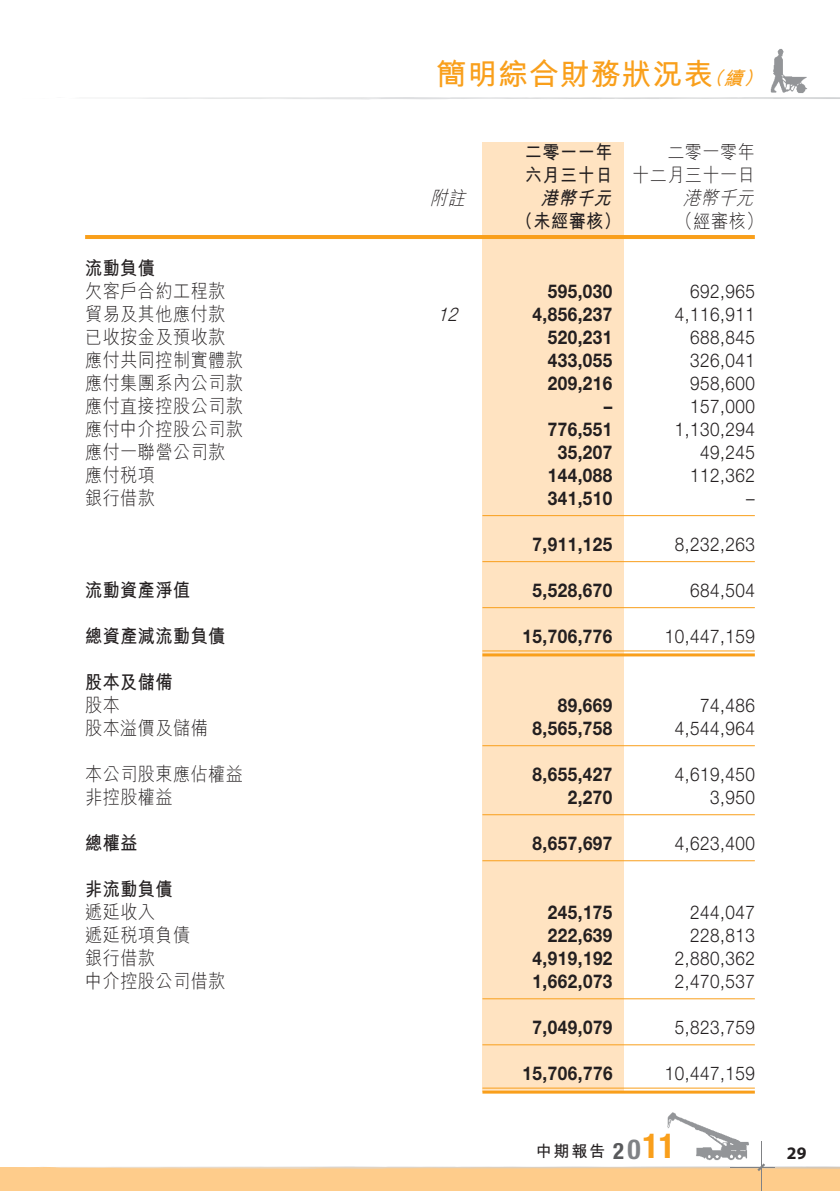
<style>
.page{position:relative;width:840px;height:1191px;background:#fff}
.page>*{position:absolute;margin:0;border:0;box-sizing:border-box;transform-origin:0 0}
.t1{font:30px "M Hei HK Bold B5 pc H";letter-spacing:.03em;color:#f99f1b}
.t2{font:700 19px "Helvetica Neue LT Std";letter-spacing:.03em;color:#231f20;scale:.9 1}
.t3{font:300 19px "Helvetica Neue LT Std";letter-spacing:.03em;color:#231f20;scale:.9 1}
.t4{font:19px/23px "M Hei HK Light B5 pc H";letter-spacing:.03em;color:#231f20;text-align:right;scale:.9 1}
.t5{font:19px "M Hei HK Bold B5 pc H";letter-spacing:.03em;color:#231f20;scale:.9 1}
.t6{font:italic 19px "M Hei HK Light B5 pc H";color:#231f20;scale:.9 1}
.t7{font:italic 19px "M Hei HK Bold B5 pc H";color:#231f20;scale:.9 1}
.t8{font:italic 300 19px "Helvetica Neue LT Std";color:#231f20;scale:.9 1}
.t9{font:700 17.6px "Myriad";color:#231f20}
.t10{font:16.2px "M Hei HK Bold B5 pc H";color:#231f20}
.s1{font-style:italic;font-size:19px}
.s2{font-family:"M Hei HK Bold B5 pc H"}
.s3{font-family:"Helvetica Neue";font-weight:700;font-stretch:condensed;font-size:22.6px;color:#58595b}
.s4{font-family:"Helvetica Neue";font-weight:700;font-stretch:condensed;font-size:27.6px;color:#808285}
.s5{font-family:"Helvetica Neue";font-weight:700;font-stretch:condensed;font-size:34.2px;color:#f99f1b}
</style>
<div class="page">
<div style="left:0;top:1167px;width:839px;height:24px;background:#fecc8b"></div>
<svg style="left:123px;top:97px;width:716px;height:2px"></svg>
<hr style="left:760px;top:1141px;width:1px;height:50px;background:#808285">
<svg style="left:26px;top:1163px;width:813px;height:8px"></svg>
<img style="left:658px;top:1112px;width:91px;height:53px">
<img style="left:770px;top:49px;width:37px;height:44px">
<div style="left:482px;top:142px;width:142px;height:949px;background:#ffe3c1"></div>
<hr style="left:85px;top:235px;width:669px;height:4px;background:#f99f1b">
<hr style="left:482px;top:515px;width:272px;height:1px;background:#f99f1b">
<hr style="left:482px;top:561px;width:272px;height:1px;background:#f99f1b">
<hr style="left:482px;top:607px;width:272px;height:1px;background:#f99f1b">
<hr style="left:482px;top:650px;width:272px;height:1px;background:#f99f1b">
<hr style="left:482px;top:653px;width:272px;height:3px;background:#f99f1b">
<hr style="left:482px;top:745px;width:272px;height:1px;background:#f99f1b">
<hr style="left:482px;top:814px;width:272px;height:1px;background:#f99f1b">
<hr style="left:482px;top:860px;width:272px;height:1px;background:#f99f1b">
<hr style="left:482px;top:998px;width:272px;height:1px;background:#f99f1b">
<hr style="left:482px;top:1044px;width:272px;height:1px;background:#f99f1b">
<hr style="left:482px;top:1087px;width:272px;height:1px;background:#f99f1b">
<hr style="left:482px;top:1090px;width:272px;height:3px;background:#f99f1b">
<h1 class="t1" style="left:436px;top:62px;width:332px">簡明綜合財務狀況表<span class="s1">（續）</span></h1>
<p class="t4" style="left:524px;top:143px;width:257px">二零一零年<br><span class="s2">六月三十日</span> 十二月三十一日</p>
<p class="t5" style="left:524px;top:144px;width:99px">二零一一年</p>
<p class="t6" style="left:430px;top:190px;width:46px">附註</p>
<p class="t7" style="left:540px;top:190px;width:85px">港幣千元</p>
<p class="t6" style="left:682px;top:190px;width:85px">港幣千元</p>
<p class="t5" style="left:515px;top:213px;width:118px">（未經審核）</p>
<p class="t4" style="left:675px;top:212px;width:99px">（經審核）</p>
<p class="t5" style="left:85px;top:260px;width:79px">流動負債</p>
<p class="t4" style="left:85px;top:282px;width:157px">欠客戶合約工程款</p>
<p class="t2" style="left:547px;top:284px;width:73px">595,030</p>
<p class="t3" style="left:689px;top:284px;width:73px">692,965</p>
<p class="t4" style="left:85px;top:305px;width:157px">貿易及其他應付款</p>
<p class="t8" style="left:437px;top:307px;width:28px">12</p>
<p class="t2" style="left:532px;top:307px;width:90px">4,856,237</p>
<p class="t3" style="left:674px;top:307px;width:90px">4,116,911</p>
<p class="t4" style="left:85px;top:328px;width:157px">已收按金及預收款</p>
<p class="t2" style="left:547px;top:330px;width:73px">520,231</p>
<p class="t3" style="left:689px;top:330px;width:73px">688,845</p>
<p class="t4" style="left:85px;top:351px;width:177px">應付共同控制實體款</p>
<p class="t2" style="left:547px;top:353px;width:73px">433,055</p>
<p class="t3" style="left:689px;top:353px;width:73px">326,041</p>
<p class="t4" style="left:85px;top:374px;width:177px">應付集團系內公司款</p>
<p class="t2" style="left:547px;top:376px;width:73px">209,216</p>
<p class="t3" style="left:689px;top:376px;width:73px">958,600</p>
<p class="t4" style="left:85px;top:397px;width:177px">應付直接控股公司款</p>
<p class="t2" style="left:603px;top:399px;width:11px">–</p>
<p class="t3" style="left:689px;top:399px;width:73px">157,000</p>
<p class="t4" style="left:85px;top:420px;width:177px">應付中介控股公司款</p>
<p class="t2" style="left:547px;top:422px;width:73px">776,551</p>
<p class="t3" style="left:674px;top:422px;width:90px">1,130,294</p>
<p class="t4" style="left:85px;top:443px;width:157px">應付一聯營公司款</p>
<p class="t2" style="left:557px;top:445px;width:62px">35,207</p>
<p class="t3" style="left:699px;top:445px;width:62px">49,245</p>
<p class="t4" style="left:85px;top:466px;width:79px">應付稅項</p>
<p class="t2" style="left:547px;top:468px;width:73px">144,088</p>
<p class="t3" style="left:689px;top:468px;width:73px">112,362</p>
<p class="t4" style="left:85px;top:489px;width:79px">銀行借款</p>
<p class="t2" style="left:547px;top:491px;width:73px">341,510</p>
<p class="t3" style="left:745px;top:491px;width:11px">–</p>
<p class="t2" style="left:532px;top:537px;width:90px">7,911,125</p>
<p class="t3" style="left:674px;top:537px;width:90px">8,232,263</p>
<p class="t5" style="left:85px;top:582px;width:118px">流動資產淨值</p>
<p class="t2" style="left:532px;top:583px;width:90px">5,528,670</p>
<p class="t3" style="left:689px;top:583px;width:73px">684,504</p>
<p class="t5" style="left:85px;top:628px;width:157px">總資產減流動負債</p>
<p class="t2" style="left:522px;top:629px;width:101px">15,706,776</p>
<p class="t3" style="left:664px;top:629px;width:101px">10,447,159</p>
<p class="t5" style="left:85px;top:674px;width:99px">股本及儲備</p>
<p class="t4" style="left:85px;top:696px;width:40px">股本</p>
<p class="t2" style="left:557px;top:698px;width:62px">89,669</p>
<p class="t3" style="left:699px;top:698px;width:62px">74,486</p>
<p class="t4" style="left:85px;top:719px;width:138px">股本溢價及儲備</p>
<p class="t2" style="left:532px;top:721px;width:90px">8,565,758</p>
<p class="t3" style="left:674px;top:721px;width:90px">4,544,964</p>
<p class="t4" style="left:85px;top:765px;width:177px">本公司股東應佔權益</p>
<p class="t2" style="left:532px;top:767px;width:90px">8,655,427</p>
<p class="t3" style="left:674px;top:767px;width:90px">4,619,450</p>
<p class="t4" style="left:85px;top:788px;width:99px">非控股權益</p>
<p class="t2" style="left:567px;top:790px;width:51px">2,270</p>
<p class="t3" style="left:709px;top:790px;width:51px">3,950</p>
<p class="t5" style="left:85px;top:835px;width:60px">總權益</p>
<p class="t2" style="left:532px;top:836px;width:90px">8,657,697</p>
<p class="t3" style="left:674px;top:836px;width:90px">4,623,400</p>
<p class="t5" style="left:85px;top:881px;width:99px">非流動負債</p>
<p class="t4" style="left:85px;top:903px;width:79px">遞延收入</p>
<p class="t2" style="left:547px;top:905px;width:73px">245,175</p>
<p class="t3" style="left:689px;top:905px;width:73px">244,047</p>
<p class="t4" style="left:85px;top:926px;width:118px">遞延稅項負債</p>
<p class="t2" style="left:547px;top:928px;width:73px">222,639</p>
<p class="t3" style="left:689px;top:928px;width:73px">228,813</p>
<p class="t4" style="left:85px;top:949px;width:79px">銀行借款</p>
<p class="t2" style="left:532px;top:951px;width:90px">4,919,192</p>
<p class="t3" style="left:674px;top:951px;width:90px">2,880,362</p>
<p class="t4" style="left:85px;top:972px;width:157px">中介控股公司借款</p>
<p class="t2" style="left:532px;top:974px;width:90px">1,662,073</p>
<p class="t3" style="left:674px;top:974px;width:90px">2,470,537</p>
<p class="t2" style="left:532px;top:1020px;width:90px">7,049,079</p>
<p class="t3" style="left:674px;top:1020px;width:90px">5,823,759</p>
<p class="t2" style="left:522px;top:1066px;width:101px">15,706,776</p>
<p class="t3" style="left:664px;top:1066px;width:101px">10,447,159</p>
<p class="t10" style="left:535px;top:1145px;width:141px">中期報告 <span class="s3">2</span><span class="s4">0</span><span class="s5">11</span></p>
<p class="t9" style="left:786px;top:1146px;width:21px">29</p>
</div>
